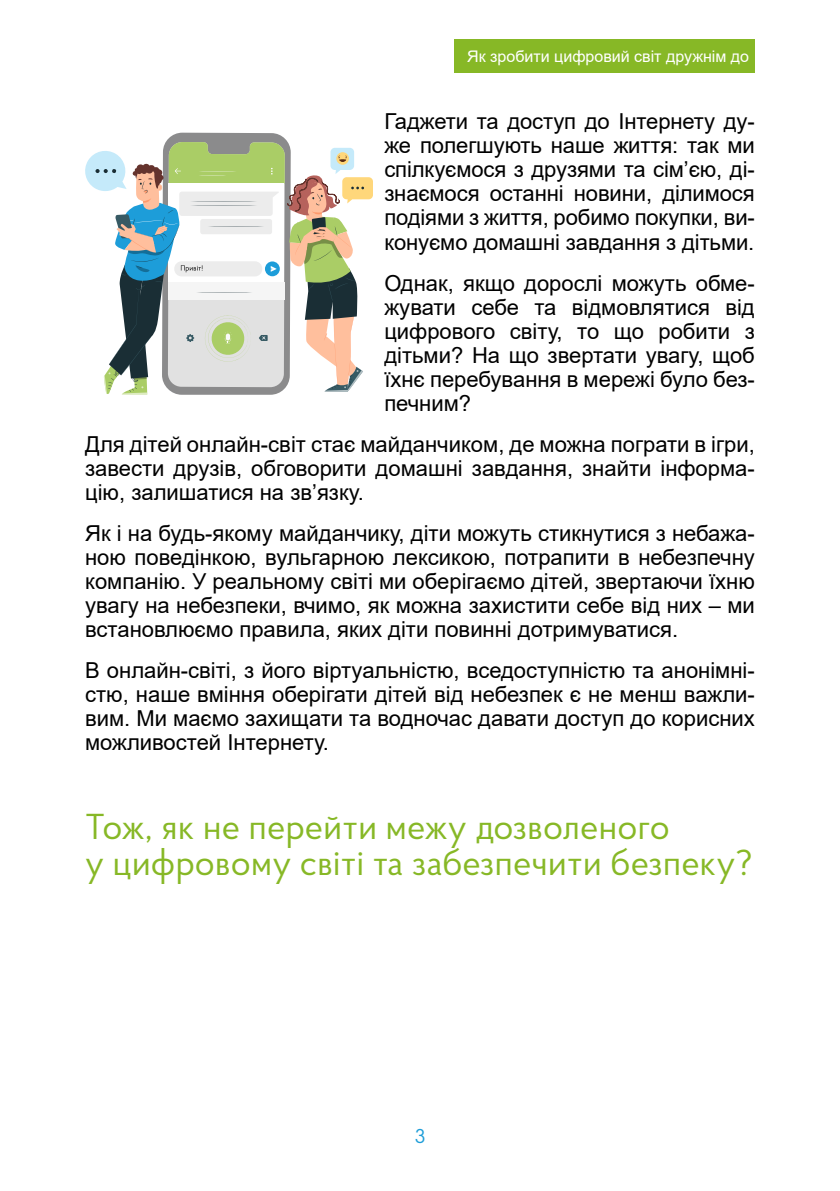
<style>
.page{position:relative;width:840px;height:1191px;background:#fff}
.page>*{position:absolute;margin:0;border:0;box-sizing:border-box;transform-origin:0 0}
.t1{font:36px/36px "Proba Pro";color:#87b826}
.t2{font:22px/24px "Arial";color:#000;text-align:justify}
.t3{font:20px "Proba Pro";color:#1d9dd8}
.t4{font:16px "Arial";color:#fff}
</style>
<div class="page">
<div style="left:454px;top:40px;width:300px;height:33px;background:#87b826"></div>
<svg style="left:85px;top:133px;width:288px;height:262px"></svg>
<p class="t4" style="left:467px;top:45px;width:283px">Як зробити цифровий світ дружнім до</p>
<p class="t2" style="left:384px;top:110px;width:372px">Гаджети та доступ до Інтернету ду&shy;же полегшують наше життя: так ми спілкуємося з друзями та сім’єю, ді&shy;знаємося останні новини, ділимося подіями з життя, робимо покупки, ви&shy;конуємо домашні завдання з дітьми.</p>
<p class="t2" style="left:384px;top:271px;width:372px">Однак, якщо дорослі можуть обме&shy;жувати себе та відмовлятися від цифрового світу, то що робити з дітьми? На що звертати увагу, щоб їхнє перебування в мережі було без&shy;печним?</p>
<p class="t2" style="left:85px;top:432px;width:670px">Для дітей онлайн-світ стає майданчиком, де можна пограти в ігри, завести друзів, обговорити домашні завдання, знайти інформа&shy;цію, залишатися на зв’язку.</p>
<p class="t2" style="left:85px;top:521px;width:670px">Як і на будь-якому майданчику, діти можуть стикнутися з небажа&shy;ною поведінкою, вульгарною лексикою, потрапити в небезпечну компанію. У реальному світі ми оберігаємо дітей , звертаючи їхню увагу на небезпеки, вчимо, як можна захистити себе від них – ми встановлюємо правила, яких діти повинні дотримуватися.</p>
<p class="t2" style="left:85px;top:658px;width:670px">В онлай н-світі, з його віртуальністю, вседоступністю та анонімні&shy;стю, наше вміння оберігати дітей від небезпек є не менш важли&shy;вим. Ми маємо захищати та водночас давати доступ до корисних можливостей Інтернету.</p>
<h1 class="t1" style="left:85px;top:807px;width:668px">Тож, як не перейти межу дозволеного<br>у цифровому світі та забезпечити безпеку?</h1>
<p class="t3" style="left:414px;top:1123px;width:12px">3</p>
</div>
